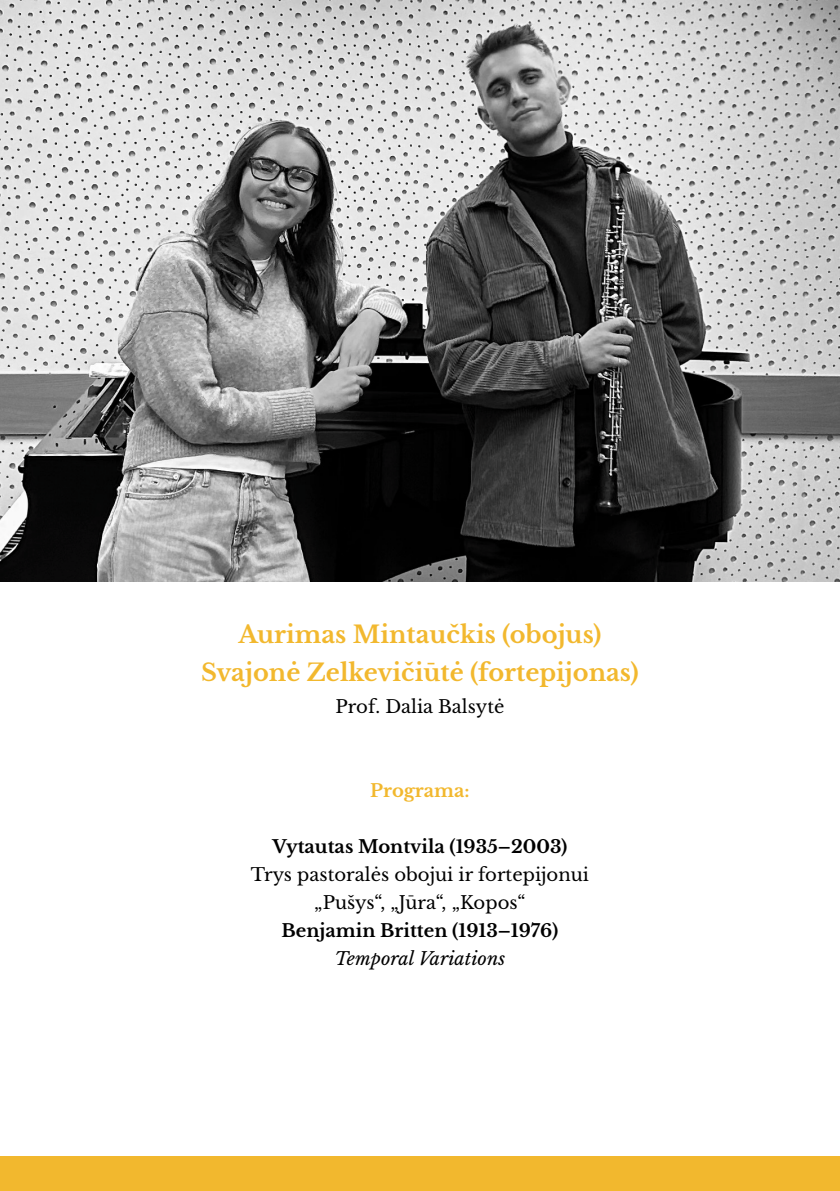
<style>
.page{position:relative;width:840px;height:1191px;background:#fff}
.page>*{position:absolute;margin:0;border:0;box-sizing:border-box;transform-origin:0 0}
.t1{font:700 24px/38px "Libre Baskerville";color:#f2b82e;text-align:center}
.t2{font:18px/28px "Libre Baskerville";color:#000;text-align:center}
.t3{font:700 18px "Libre Baskerville";color:#000}
.t4{font:italic 18px "Libre Baskerville";color:#000}
.t5{font:700 18px "Libre Baskerville";color:#f2b82e}
</style>
<div class="page">
<img style="left:0;top:0;width:839px;height:581px">
<div style="left:0;top:1157px;width:839px;height:34px;background:#f2b82e"></div>
<h1 class="t1" style="left:201px;top:615px;width:439px">Aurimas Mintaučkis (obojus)<br>Svajonė Zelkevičiūtė (fortepijonas)</h1>
<p class="t2" style="left:335px;top:692px;width:170px">Prof. Dalia Balsytė</p>
<p class="t5" style="left:370px;top:779px;width:101px">Programa:</p>
<p class="t3" style="left:272px;top:835px;width:296px">Vytautas Montvila (1935–2003)</p>
<p class="t2" style="left:251px;top:860px;width:339px">Trys pastoralės obojui ir fortepijonui „Pušys“, „Jūra“, „Kopos“</p>
<p class="t3" style="left:281px;top:919px;width:278px">Benjamin Britten (1913–1976)</p>
<p class="t4" style="left:334px;top:947px;width:172px">Temporal Variations</p>
</div>
